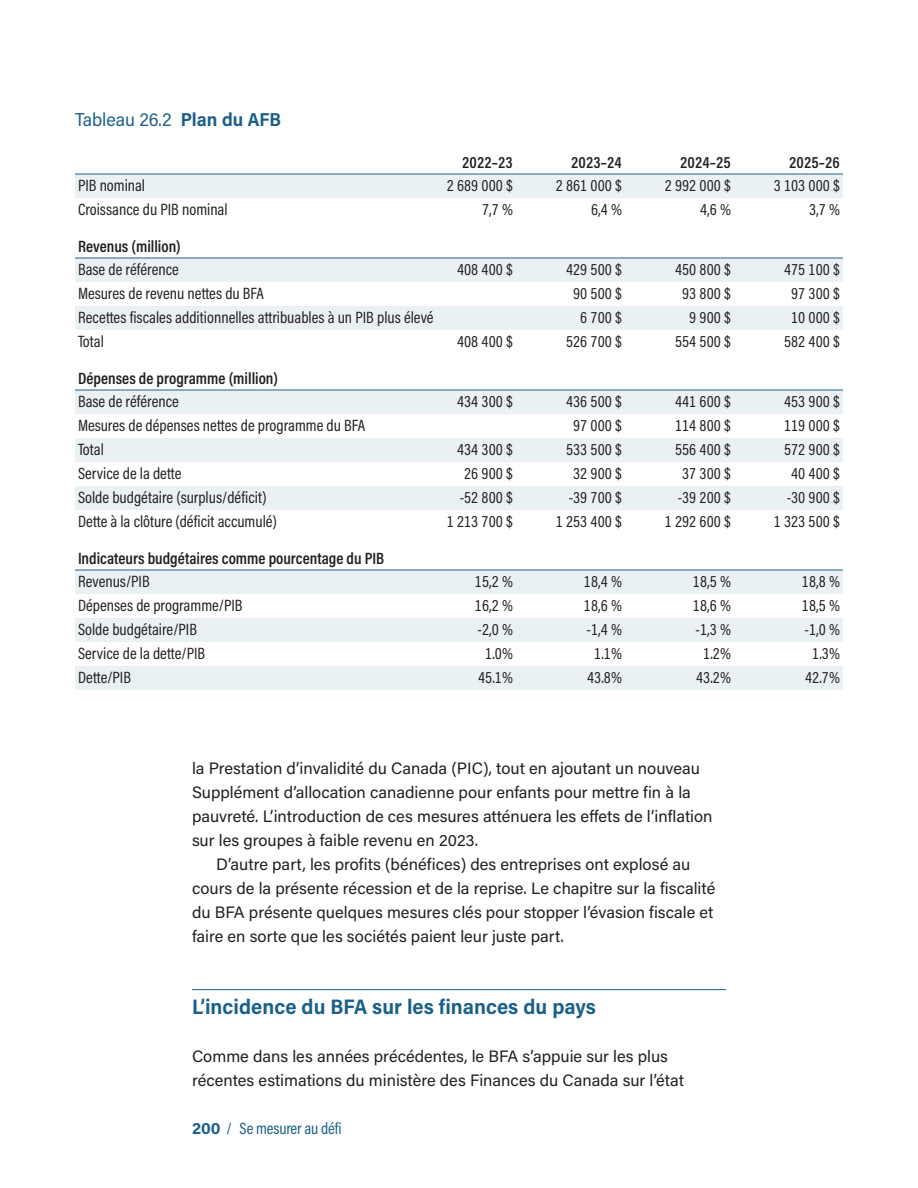
<style>
.page{position:relative;width:918px;height:1188px;background:#fff}
.page>*{position:absolute;margin:0;border:0;box-sizing:border-box;transform-origin:0 0}
.Subhead_1{font:700 21px "Acumin Pro Semi Cond";color:#1b6089}
.Figure_title{font:18.75px "Acumin Pro Semi Cond";color:#1b6089}
.Table_text__regular{font:16.5px "Acumin Pro Cond";color:#231f20}
.Body_text{font:16.5px/24px "Acumin Pro";color:#231f20}
.Table_header__regula{font:600 16.5px "Acumin Pro Cond";color:#231f20}
.Body_text__no_indent{font:16.5px/24px "Acumin Pro";color:#231f20}
.t1{font:16.5px "Acumin Pro Cond";letter-spacing:-.01em;color:#1b6089}
.s1{font-weight:700}
.s2{font-family:"Acumin Pro";font-weight:700}
</style>
<div class="page">
<hr style="left:192px;top:989px;width:534px;height:1px;background:#1b6089">
<svg style="left:75px;top:175px;width:768px;height:515px"></svg>
<hr style="left:75px;top:174px;width:366px;height:1px;background:#1b6089">
<hr style="left:441px;top:174px;width:75px;height:1px;background:#1b6089">
<hr style="left:516px;top:174px;width:109px;height:1px;background:#1b6089">
<hr style="left:625px;top:174px;width:109px;height:1px;background:#1b6089">
<hr style="left:734px;top:174px;width:109px;height:1px;background:#1b6089">
<hr style="left:75px;top:570px;width:366px;height:1px;background:#1b6089">
<hr style="left:441px;top:570px;width:75px;height:1px;background:#1b6089">
<hr style="left:75px;top:390px;width:366px;height:1px;background:#1b6089">
<hr style="left:441px;top:390px;width:75px;height:1px;background:#1b6089">
<hr style="left:516px;top:390px;width:109px;height:1px;background:#1b6089">
<hr style="left:625px;top:390px;width:109px;height:1px;background:#1b6089">
<hr style="left:734px;top:390px;width:109px;height:1px;background:#1b6089">
<hr style="left:75px;top:258px;width:366px;height:1px;background:#1b6089">
<hr style="left:441px;top:258px;width:75px;height:1px;background:#1b6089">
<hr style="left:516px;top:258px;width:109px;height:1px;background:#1b6089">
<hr style="left:625px;top:258px;width:109px;height:1px;background:#1b6089">
<hr style="left:734px;top:258px;width:109px;height:1px;background:#1b6089">
<hr style="left:516px;top:570px;width:109px;height:1px;background:#1b6089">
<hr style="left:625px;top:570px;width:109px;height:1px;background:#1b6089">
<hr style="left:734px;top:570px;width:109px;height:1px;background:#1b6089">
<p class="Figure_title" style="left:75px;top:106px;width:208px">Tableau 26.2 <span class="s1">Plan du AFB</span></p>
<p class="Table_header__regula" style="left:462px;top:152px;width:52px">2022–23</p>
<p class="Table_header__regula" style="left:571px;top:152px;width:52px">2023–24</p>
<p class="Table_header__regula" style="left:680px;top:152px;width:52px">2024–25</p>
<p class="Table_header__regula" style="left:789px;top:152px;width:52px">2025–26</p>
<p class="Table_text__regular" style="left:78px;top:175px;width:69px">PIB nominal</p>
<p class="Table_text__regular" style="left:447px;top:175px;width:68px">2 689 000 $</p>
<p class="Table_text__regular" style="left:556px;top:175px;width:68px">2 861 000 $</p>
<p class="Table_text__regular" style="left:665px;top:175px;width:68px">2 992 000 $</p>
<p class="Table_text__regular" style="left:774px;top:175px;width:68px">3 103 000 $</p>
<p class="Table_text__regular" style="left:78px;top:199px;width:151px">Croissance du PIB nominal</p>
<p class="Table_text__regular" style="left:482px;top:199px;width:32px">7,7 %</p>
<p class="Table_text__regular" style="left:591px;top:199px;width:32px">6,4 %</p>
<p class="Table_text__regular" style="left:700px;top:199px;width:32px">4,6 %</p>
<p class="Table_text__regular" style="left:809px;top:199px;width:32px">3,7 %</p>
<p class="Table_header__regula" style="left:78px;top:236px;width:104px">Revenus (million)</p>
<p class="Table_text__regular" style="left:78px;top:259px;width:102px">Base de référence</p>
<p class="Table_text__regular" style="left:457px;top:259px;width:57px">408 400 $</p>
<p class="Table_text__regular" style="left:566px;top:259px;width:57px">429 500 $</p>
<p class="Table_text__regular" style="left:675px;top:259px;width:57px">450 800 $</p>
<p class="Table_text__regular" style="left:784px;top:259px;width:57px">475 100 $</p>
<p class="Table_text__regular" style="left:78px;top:283px;width:187px">Mesures de revenu nettes du BFA</p>
<p class="Table_text__regular" style="left:573px;top:283px;width:50px">90 500 $</p>
<p class="Table_text__regular" style="left:682px;top:283px;width:50px">93 800 $</p>
<p class="Table_text__regular" style="left:791px;top:283px;width:50px">97 300 $</p>
<p class="Table_text__regular" style="left:78px;top:307px;width:357px">Recettes fiscales additionnelles attribuables à un PIB plus élevé</p>
<p class="Table_text__regular" style="left:580px;top:307px;width:43px">6 700 $</p>
<p class="Table_text__regular" style="left:689px;top:307px;width:43px">9 900 $</p>
<p class="Table_text__regular" style="left:791px;top:307px;width:50px">10 000 $</p>
<p class="Table_text__regular" style="left:78px;top:331px;width:27px">Total</p>
<p class="Table_text__regular" style="left:457px;top:331px;width:57px">408 400 $</p>
<p class="Table_text__regular" style="left:566px;top:331px;width:57px">526 700 $</p>
<p class="Table_text__regular" style="left:675px;top:331px;width:57px">554 500 $</p>
<p class="Table_text__regular" style="left:784px;top:331px;width:57px">582 400 $</p>
<p class="Table_header__regula" style="left:78px;top:368px;width:202px">Dépenses de programme (million)</p>
<p class="Table_text__regular" style="left:78px;top:391px;width:102px">Base de référence</p>
<p class="Table_text__regular" style="left:457px;top:391px;width:57px">434 300 $</p>
<p class="Table_text__regular" style="left:566px;top:391px;width:57px">436 500 $</p>
<p class="Table_text__regular" style="left:675px;top:391px;width:57px">441 600 $</p>
<p class="Table_text__regular" style="left:784px;top:391px;width:57px">453 900 $</p>
<p class="Table_text__regular" style="left:78px;top:415px;width:289px">Mesures de dépenses nettes de programme du BFA</p>
<p class="Table_text__regular" style="left:573px;top:415px;width:50px">97 000 $</p>
<p class="Table_text__regular" style="left:675px;top:415px;width:57px">114 800 $</p>
<p class="Table_text__regular" style="left:784px;top:415px;width:57px">119 000 $</p>
<p class="Table_text__regular" style="left:78px;top:439px;width:27px">Total</p>
<p class="Table_text__regular" style="left:457px;top:439px;width:57px">434 300 $</p>
<p class="Table_text__regular" style="left:566px;top:439px;width:57px">533 500 $</p>
<p class="Table_text__regular" style="left:675px;top:439px;width:57px">556 400 $</p>
<p class="Table_text__regular" style="left:784px;top:439px;width:57px">572 900 $</p>
<p class="Table_text__regular" style="left:78px;top:463px;width:105px">Service de la dette</p>
<p class="Table_text__regular" style="left:464px;top:463px;width:50px">26 900 $</p>
<p class="Table_text__regular" style="left:573px;top:463px;width:50px">32 900 $</p>
<p class="Table_text__regular" style="left:682px;top:463px;width:50px">37 300 $</p>
<p class="Table_text__regular" style="left:791px;top:463px;width:50px">40 400 $</p>
<p class="Table_text__regular" style="left:78px;top:487px;width:190px">Solde budgétaire (surplus/déficit)</p>
<p class="Table_text__regular" style="left:460px;top:487px;width:55px">-52 800 $</p>
<p class="Table_text__regular" style="left:569px;top:487px;width:55px">-39 700 $</p>
<p class="Table_text__regular" style="left:678px;top:487px;width:55px">-39 200 $</p>
<p class="Table_text__regular" style="left:787px;top:487px;width:55px">-30 900 $</p>
<p class="Table_text__regular" style="left:78px;top:511px;width:201px">Dette à la clôture (déficit accumulé)</p>
<p class="Table_text__regular" style="left:447px;top:511px;width:68px">1 213 700 $</p>
<p class="Table_text__regular" style="left:556px;top:511px;width:68px">1 253 400 $</p>
<p class="Table_text__regular" style="left:665px;top:511px;width:68px">1 292 600 $</p>
<p class="Table_text__regular" style="left:774px;top:511px;width:68px">1 323 500 $</p>
<p class="Table_header__regula" style="left:78px;top:548px;width:308px">Indicateurs budgétaires comme pourcentage du PIB</p>
<p class="Table_text__regular" style="left:78px;top:571px;width:73px">Revenus/PIB</p>
<p class="Table_text__regular" style="left:475px;top:571px;width:40px">15,2 %</p>
<p class="Table_text__regular" style="left:584px;top:571px;width:40px">18,4 %</p>
<p class="Table_text__regular" style="left:693px;top:571px;width:40px">18,5 %</p>
<p class="Table_text__regular" style="left:802px;top:571px;width:40px">18,8 %</p>
<p class="Table_text__regular" style="left:78px;top:595px;width:166px">Dépenses de programme/PIB</p>
<p class="Table_text__regular" style="left:475px;top:595px;width:40px">16,2 %</p>
<p class="Table_text__regular" style="left:584px;top:595px;width:40px">18,6 %</p>
<p class="Table_text__regular" style="left:693px;top:595px;width:40px">18,6 %</p>
<p class="Table_text__regular" style="left:802px;top:595px;width:40px">18,5 %</p>
<p class="Table_text__regular" style="left:78px;top:619px;width:121px">Solde budgétaire/PIB</p>
<p class="Table_text__regular" style="left:478px;top:619px;width:37px">-2,0 %</p>
<p class="Table_text__regular" style="left:587px;top:619px;width:37px">-1,4 %</p>
<p class="Table_text__regular" style="left:696px;top:619px;width:37px">-1,3 %</p>
<p class="Table_text__regular" style="left:805px;top:619px;width:37px">-1,0 %</p>
<p class="Table_text__regular" style="left:78px;top:643px;width:129px">Service de la dette/PIB</p>
<p class="Table_text__regular" style="left:485px;top:643px;width:29px">1.0%</p>
<p class="Table_text__regular" style="left:594px;top:643px;width:29px">1.1%</p>
<p class="Table_text__regular" style="left:703px;top:643px;width:29px">1.2%</p>
<p class="Table_text__regular" style="left:812px;top:643px;width:29px">1.3%</p>
<p class="Table_text__regular" style="left:78px;top:667px;width:55px">Dette/PIB</p>
<p class="Table_text__regular" style="left:478px;top:667px;width:36px">45.1%</p>
<p class="Table_text__regular" style="left:587px;top:667px;width:36px">43.8%</p>
<p class="Table_text__regular" style="left:696px;top:667px;width:36px">43.2%</p>
<p class="Table_text__regular" style="left:805px;top:667px;width:36px">42.7%</p>
<p class="Body_text" style="left:192px;top:756px;width:522px">la Prestation d’invalidité du Canada (PIC), tout en ajoutant un nouveau Supplément d’allocation canadienne pour enfants pour mettre fin à la pauvreté. L’introduction de ces mesures atténuera les effets de l’inflation sur les groupes à faible revenu en 2023.</p>
<p class="Body_text" style="left:192px;top:852px;width:525px;text-indent:24px">D’autre part, les profits (bénéfices) des entreprises ont explosé au cours de la présente récession et de la reprise. Le chapitre sur la fiscalité du BFA présente quelques mesures clés pour stopper l’évasion fiscale et faire en sorte que les sociétés paient leur juste part.</p>
<h4 class="Subhead_1" style="left:192px;top:992px;width:405px">L’incidence du BFA sur les finances du pays</h4>
<p class="Body_text__no_indent" style="left:192px;top:1044px;width:493px">Comme dans les années précédentes, le BFA s’appuie sur les plus récentes estimations du ministère des Finances du Canada sur l’état</p>
<p class="t1" style="left:192px;top:1118px;width:151px"><span class="s2">200</span> / Se mesurer au défi</p>
</div>
